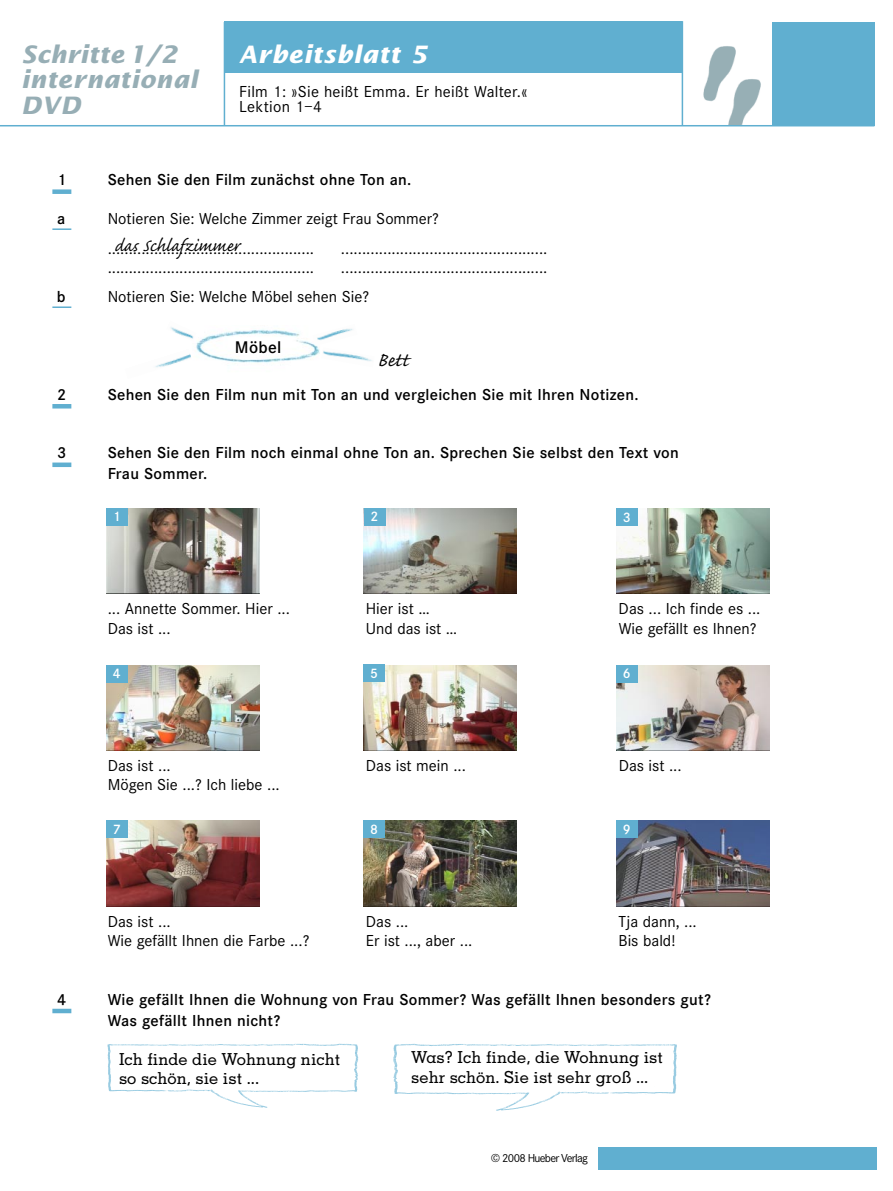
<style>
.page{position:relative;width:893px;height:1191px;background:#fff}
.page>*{position:absolute;margin:0;border:0;box-sizing:border-box;transform-origin:0 0}
.t1{font:24.75px "Caflisch Script";color:#000}
.t2{font:italic 700 24px/25.5px "Lucida Sans";letter-spacing:.02em;color:#97aeb5}
.t3{font:italic 700 24px "Lucida Sans";letter-spacing:.02em;color:#fff}
.t4{font:22.5px "Caflisch Script";color:#000}
.t5{font:600 17.55px "Corporate S";letter-spacing:.015em;color:#000}
.t6{font:16.5px/29.2px "Corporate S";color:#000}
.t7{font:600 16.5px/21px "Corporate S";letter-spacing:.015em;color:#000}
.t8{font:500 16.5px/19.5px "Memphis LT";color:#000}
.t9{font:600 14.25px "Corporate S";color:#fff}
.t10{font:12px "Corporate S";letter-spacing:-.06em;color:#000}
</style>
<div class="page">
<div style="left:599px;top:1147px;width:278px;height:23px;background:#60afd0"></div>
<div style="left:52px;top:189px;width:19px;height:5px;background:#60afd0"></div>
<svg style="left:52px;top:228px;width:19px;height:2px"></svg>
<svg style="left:52px;top:306px;width:19px;height:2px"></svg>
<hr style="left:52px;top:404px;width:19px;height:4px;background:#60afd0">
<div style="left:52px;top:462px;width:19px;height:5px;background:#60afd0"></div>
<div style="left:52px;top:1008px;width:19px;height:5px;background:#60afd0"></div>
<img style="left:106px;top:508px;width:153px;height:85px">
<img style="left:364px;top:508px;width:153px;height:85px">
<img style="left:617px;top:508px;width:153px;height:85px">
<img style="left:106px;top:665px;width:153px;height:85px">
<img style="left:364px;top:665px;width:153px;height:85px">
<img style="left:617px;top:665px;width:153px;height:85px">
<img style="left:106px;top:821px;width:153px;height:85px">
<img style="left:364px;top:821px;width:153px;height:85px">
<img style="left:617px;top:821px;width:153px;height:85px">
<img style="left:107px;top:1043px;width:252px;height:65px">
<img style="left:393px;top:1043px;width:284px;height:68px">
<div style="left:224px;top:21px;width:458px;height:51px;background:#60afd0"></div>
<hr style="left:224px;top:22px;width:1px;height:104px;background:#60afd0">
<div style="left:772px;top:22px;width:102px;height:104px;background:#60afd0"></div>
<img style="left:703px;top:46px;width:33px;height:56px">
<img style="left:727px;top:77px;width:34px;height:48px">
<hr style="left:682px;top:21px;width:1px;height:105px;background:#60afd0">
<hr style="left:0;top:125px;width:874px;height:1px;background:#60afd0">
<img style="left:196px;top:329px;width:117px;height:34px">
<svg style="left:313px;top:346px;width:59px;height:15px"></svg>
<img style="left:313px;top:328px;width:40px;height:18px">
<img style="left:155px;top:354px;width:36px;height:14px">
<img style="left:170px;top:327px;width:24px;height:12px">
<div style="left:106px;top:508px;width:22px;height:17px;background:#60afd0"></div>
<div style="left:106px;top:665px;width:22px;height:17px;background:#60afd0"></div>
<div style="left:106px;top:821px;width:22px;height:17px;background:#60afd0"></div>
<div style="left:364px;top:508px;width:21px;height:17px;background:#60afd0"></div>
<div style="left:364px;top:665px;width:21px;height:17px;background:#60afd0"></div>
<div style="left:364px;top:820px;width:21px;height:17px;background:#60afd0"></div>
<div style="left:617px;top:508px;width:21px;height:17px;background:#60afd0"></div>
<div style="left:617px;top:665px;width:21px;height:17px;background:#60afd0"></div>
<div style="left:617px;top:820px;width:21px;height:17px;background:#60afd0"></div>
<h2 class="t2" style="left:21px;top:43px;width:157px">Schritte 1/2</h2>
<h2 class="t3" style="left:239px;top:44px;width:189px">Arbeitsblatt 5</h2>
<h2 class="t2" style="left:21px;top:68px;width:178px">international<br>DVD</h2>
<p class="t6" style="left:239px;top:86px;width:290px;line-height:15px">Film 1: »Sie heißt Emma. Er heißt Walter.«<br>Lektion 1–4</p>
<p class="t7" style="left:57px;top:171px;width:11px">1</p>
<p class="t7" style="left:108px;top:171px;width:305px">Sehen Sie den Film zunächst ohne Ton an.</p>
<p class="t7" style="left:57px;top:210px;width:10px">a</p>
<p class="t6" style="left:108px;top:206px;width:333px">Notieren Sie: Welche Zimmer zeigt Frau Sommer? .................................................</p>
<p class="t6" style="left:341px;top:235px;width:208px">.................................................</p>
<p class="t6" style="left:108px;top:255px;width:208px">.................................................</p>
<p class="t6" style="left:341px;top:255px;width:208px">.................................................</p>
<p class="t7" style="left:57px;top:288px;width:10px">b</p>
<p class="t6" style="left:108px;top:284px;width:263px">Notieren Sie: Welche Möbel sehen Sie?</p>
<h3 class="t4" style="left:114px;top:238px;width:127px">das Schlafzimmer</h3>
<p class="t5" style="left:235px;top:341px;width:48px">Möbel</p>
<h1 class="t1" style="left:377px;top:351px;width:33px">Bett</h1>
<p class="t7" style="left:57px;top:385px;width:11px">2</p>
<p class="t7" style="left:108px;top:385px;width:532px">Sehen Sie den Film nun mit Ton an und vergleichen Sie mit Ihren Notizen.</p>
<p class="t7" style="left:57px;top:444px;width:11px">3</p>
<p class="t7" style="left:108px;top:444px;width:573px">Sehen Sie den Film noch einmal ohne Ton an. Sprechen Sie selbst den Text von<br>Frau Sommer.</p>
<p class="t9" style="left:113px;top:511px;width:9px">1</p>
<p class="t9" style="left:370px;top:511px;width:9px">2</p>
<p class="t9" style="left:623px;top:512px;width:9px">3</p>
<p class="t6" style="left:108px;top:596px;width:184px">... Annette Sommer. Hier ...</p>
<p class="t6" style="left:366px;top:596px;width:65px">Hier ist …</p>
<p class="t6" style="left:619px;top:596px;width:143px">Das ... Ich finde es ...</p>
<p class="t6" style="left:108px;top:615px;width:65px">Das ist ...</p>
<p class="t6" style="left:366px;top:615px;width:93px">Und das ist …</p>
<p class="t6" style="left:619px;top:615px;width:139px">Wie gefällt es Ihnen?</p>
<p class="t9" style="left:113px;top:668px;width:9px">4</p>
<p class="t9" style="left:370px;top:668px;width:9px">5</p>
<p class="t9" style="left:623px;top:668px;width:9px">6</p>
<p class="t6" style="left:108px;top:752px;width:65px">Das ist ...</p>
<p class="t6" style="left:366px;top:752px;width:102px">Das ist mein ...</p>
<p class="t6" style="left:619px;top:752px;width:65px">Das ist ...</p>
<p class="t6" style="left:108px;top:771px;width:174px">Mögen Sie ...? Ich liebe ...</p>
<p class="t9" style="left:113px;top:824px;width:9px">7</p>
<p class="t9" style="left:370px;top:824px;width:9px">8</p>
<p class="t9" style="left:623px;top:824px;width:9px">9</p>
<p class="t6" style="left:108px;top:908px;width:65px">Das ist ...</p>
<p class="t6" style="left:366px;top:908px;width:44px">Das ...</p>
<p class="t6" style="left:619px;top:908px;width:80px">Tja dann, ...</p>
<p class="t6" style="left:108px;top:927px;width:203px">Wie gefällt Ihnen die Farbe ...?</p>
<p class="t6" style="left:366px;top:927px;width:108px">Er ist ..., aber ...</p>
<p class="t6" style="left:619px;top:927px;width:58px">Bis bald!</p>
<p class="t7" style="left:57px;top:990px;width:11px">4</p>
<p class="t7" style="left:108px;top:990px;width:605px">Wie gefällt Ihnen die Wohnung von Frau Sommer? Was gefällt Ihnen besonders gut?<br>Was gefällt Ihnen nicht?</p>
<p class="t8" style="left:119px;top:1050px;width:223px">Ich finde die Wohnung nicht so schön, sie ist ...</p>
<p class="t8" style="left:411px;top:1049px;width:253px">Was? Ich finde, die Wohnung ist sehr schön. Sie ist sehr groß ...</p>
<p class="t10" style="left:491px;top:1153px;width:98px">© 2008 Hueber Verlag</p>
</div>
